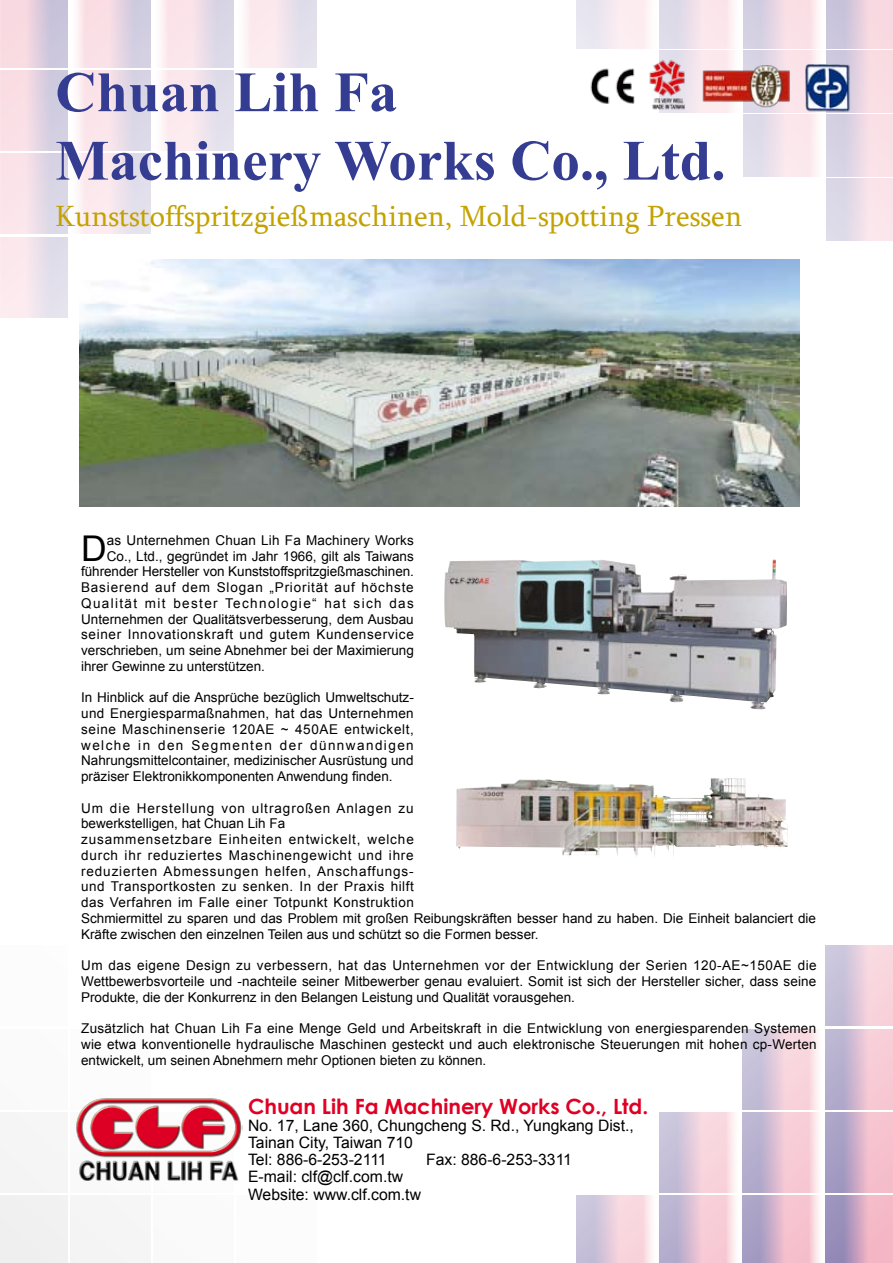
<style>
.page{position:relative;width:893px;height:1263px;background:#fff}
.page>*{position:absolute;margin:0;border:0;box-sizing:border-box;transform-origin:0 0}
.t1{font:700 57px/68.4px "Times New Roman";color:#343d91}
.t2{font:35.55px "Arial";color:#000}
.t3{font:30px "Sylfaen";color:#c3a200}
.t4{font:700 21px "Century Gothic";color:#df0024}
.t5{font:15.75px/17.2px "Arial";color:#000}
.t6{font:13.5px/15.8px "Arial";color:#000;text-align:justify}
.t7{font:13.5px/15.8px "Arial";letter-spacing:.035em;color:#000}
.t8{font:13.5px "Arial";letter-spacing:.05em;color:#000}
.t9{font:13.5px "Arial";letter-spacing:.06em;color:#000}
.t10{font:13.5px "Arial";letter-spacing:.1em;color:#000}
</style>
<div class="page">
<div style="left:0;top:1196px;width:67px;height:67px;background:#f0f0f0"></div>
<div style="left:0;top:1112px;width:67px;height:80px;background:#f5f5f5"></div>
<div style="left:71px;top:1196px;width:80px;height:67px;background:#f5f5f5"></div>
<div style="left:154px;top:1196px;width:80px;height:67px;background:#fafafa"></div>
<div style="left:71px;top:1112px;width:80px;height:80px;background:#f9f9f9"></div>
<div style="left:0;top:1029px;width:67px;height:80px;background:#fafafa"></div>
<div style="left:576px;top:0;width:81px;height:49px;background:linear-gradient(to right,#e6e3ee,#fff4f4)"></div>
<div style="left:827px;top:0;width:66px;height:49px;background:linear-gradient(to right,#c1c0da,#ffdee2)"></div>
<div style="left:827px;top:51px;width:66px;height:61px;background:linear-gradient(to right,#c4c4dc,#ffe2e5)"></div>
<div style="left:743px;top:0;width:80px;height:49px;background:linear-gradient(to right,#d0cade,#ffedee)"></div>
<div style="left:659px;top:0;width:81px;height:49px;background:linear-gradient(to right,#dbd6e6,#fff1f1)"></div>
<div style="left:743px;top:51px;width:80px;height:61px;background:linear-gradient(to right,#d3cde1,#ffefef)"></div>
<div style="left:827px;top:115px;width:66px;height:61px;background:linear-gradient(to right,#cfcfe3,#ffe4e8)"></div>
<div style="left:659px;top:51px;width:81px;height:61px;background:linear-gradient(to right,#dedae8,#fff2f2)"></div>
<div style="left:743px;top:115px;width:80px;height:61px;background:linear-gradient(to right,#ddd9e8,#fff1f2)"></div>
<div style="left:827px;top:179px;width:66px;height:61px;background:linear-gradient(to right,#d6d6e7,#ffe8eb)"></div>
<svg style="left:576px;top:1196px;width:76px;height:67px"></svg>
<svg style="left:826px;top:1196px;width:67px;height:67px"></svg>
<svg style="left:826px;top:1112px;width:67px;height:80px"></svg>
<svg style="left:742px;top:1196px;width:77px;height:67px"></svg>
<svg style="left:659px;top:1196px;width:77px;height:67px"></svg>
<svg style="left:742px;top:1112px;width:77px;height:80px"></svg>
<svg style="left:826px;top:1029px;width:67px;height:80px"></svg>
<svg style="left:659px;top:1112px;width:76px;height:80px"></svg>
<svg style="left:742px;top:1029px;width:76px;height:80px"></svg>
<div style="left:826px;top:945px;width:67px;height:80px;background:linear-gradient(to right,#bdbdd9,#ffdadf)"></div>
<div style="left:237px;top:0;width:80px;height:67px;background:linear-gradient(to right,#fff3f4,#e1dcea)"></div>
<div style="left:0;top:0;width:67px;height:67px;background:linear-gradient(to right,#ffe0e3,#c2c1da)"></div>
<div style="left:0;top:71px;width:67px;height:80px;background:linear-gradient(to right,#ffe4e6,#cbcae0)"></div>
<div style="left:71px;top:0;width:80px;height:67px;background:linear-gradient(to right,#ffefef,#cfc8dd)"></div>
<div style="left:154px;top:0;width:80px;height:67px;background:linear-gradient(to right,#fff1f1,#d8d2e4)"></div>
<div style="left:71px;top:71px;width:80px;height:80px;background:linear-gradient(to right,#fff1f1,#d8d2e3)"></div>
<div style="left:0;top:154px;width:67px;height:80px;background:linear-gradient(to right,#ffe8ea,#d4d4e6)"></div>
<div style="left:154px;top:71px;width:80px;height:80px;background:linear-gradient(to right,#fff3f4,#e0dce9)"></div>
<div style="left:71px;top:154px;width:80px;height:80px;background:linear-gradient(to right,#fff3f3,#e0dce9)"></div>
<div style="left:0;top:237px;width:67px;height:80px;background:linear-gradient(to right,#ffecee,#deddeb)"></div>
<img style="left:444px;top:559px;width:343px;height:151px">
<img style="left:76px;top:1098px;width:166px;height:83px">
<img style="left:456px;top:778px;width:311px;height:79px">
<img style="left:79px;top:259px;width:720px;height:248px">
<img style="left:590px;top:54px;width:266px;height:62px">
<h1 class="t1" style="left:55px;top:56px;width:672px">Chuan Lih Fa<br>Machinery Works Co., Ltd.</h1>
<h3 class="t3" style="left:55px;top:195px;width:688px">Kunststoffspritzgießmaschinen, Mold-spotting Pressen</h3>
<h2 class="t2" style="left:81px;top:525px;width:27px">D</h2>
<p class="t6" style="left:107px;top:532px;width:309px">as Unternehmen Chuan Lih Fa Machinery Works</p>
<p class="t6" style="left:107px;top:548px;width:309px">Co., Ltd., gegründet im Jahr 1966, gilt als Taiwans</p>
<p class="t6" style="left:81px;top:564px;width:334px">führender Hersteller von Kunststoffspritzgießmaschinen.</p>
<p class="t9" style="left:81px;top:578px;width:334px">Basierend auf dem Slogan „Priorität auf höchste</p>
<p class="t10" style="left:81px;top:594px;width:334px">Qualität mit bester Technologie“ hat sich das</p>
<p class="t6" style="left:81px;top:611px;width:334px">Unternehmen der Qualitätsverbesserung, dem Ausbau</p>
<p class="t8" style="left:81px;top:626px;width:334px">seiner Innovationskraft und gutem Kundenservice</p>
<p class="t6" style="left:81px;top:643px;width:334px">verschrieben, um seine Abnehmer bei der Maximierung</p>
<p class="t6" style="left:81px;top:658px;width:185px">ihrer Gewinne zu unterstützen.</p>
<p class="t6" style="left:81px;top:690px;width:334px">In Hinblick auf die Ansprüche bezüglich Umweltschutz&shy;und Energiesparmaßnahmen, hat das Unternehmen seine Maschinenserie 120AE ~ 450AE entwickelt, welche in den Segmenten der dünnwandigen Nahrungsmittelcontainer, medizinischer Ausrüstung und präziser Elektronikkomponenten Anwendung finden.</p>
<p class="t7" style="left:81px;top:800px;width:736px">Um die Herstellung von ultragroßen Anlagen zu<br>bewerkstelligen, hat Chuan Lih Fa<br>zusammensetzbare Einheiten entwickelt, welche<br>durch ihr reduziertes Maschinengewicht und ihre<br>reduzierten Abmessungen helfen, Anschaffungs-<br>und Transportkosten zu senken. In der Praxis hilft<br>das Verfahren im Falle einer Totpunkt Konstruktion<br>Schmiermittel zu sparen und das Problem mit großen Reibungskräften besser hand zu haben. Die Einheit balanciert die Kräfte zwischen den einzelnen Teilen aus und schützt so die Formen besser.</p>
<p class="t6" style="left:81px;top:958px;width:737px">Um das eigene Design zu verbessern, hat das Unternehmen vor der Entwicklung der Serien 120-AE~150AE die Wettbewerbsvorteile und -nachteile seiner Mitbewerber genau evaluiert. Somit ist sich der Hersteller sicher, dass seine Produkte, die der Konkurrenz in den Belangen Leistung und Qualität vorausgehen.</p>
<p class="t6" style="left:81px;top:1021px;width:737px">Zusätzlich hat Chuan Lih Fa eine Menge Geld und Arbeitskraft in die Entwicklung von energiesparenden Systemen wie etwa konventionelle hydraulische Maschinen gesteckt und auch elektronische Steuerungen mit hohen cp-Werten entwickelt, um seinen Abnehmern mehr Optionen bieten zu können.</p>
<h3 class="t4" style="left:248px;top:1090px;width:402px">Chuan Lih Fa Machinery Works Co., Ltd.</h3>
<p class="t5" style="left:248px;top:1117px;width:387px">No. 17, Lane 360, Chungcheng S. Rd., Yungkang Dist.,<br>Tainan City, Taiwan 710<br>Tel: 886-6-253-2111</p>
<p class="t5" style="left:426px;top:1151px;width:147px">Fax: 886-6-253-3311</p>
<p class="t5" style="left:248px;top:1168px;width:174px">E-mail: clf@clf.com.tw<br>Website: www.clf.com.tw</p>
</div>
